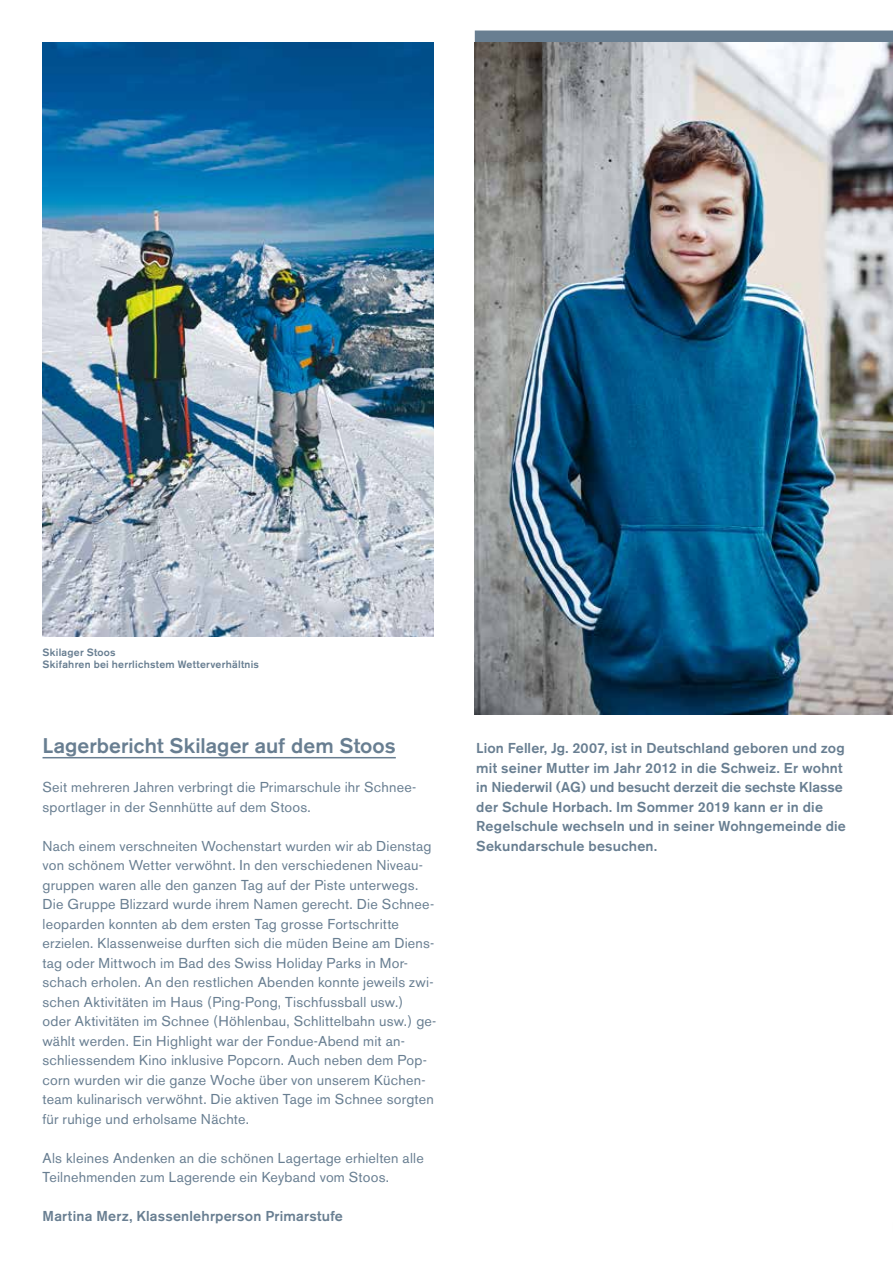
<style>
.page{position:relative;width:893px;height:1263px;background:#fff}
.page>*{position:absolute;margin:0;border:0;box-sizing:border-box;transform-origin:0 0}
.t1{font:500 21px "Akzidenz Grotesk BE";letter-spacing:.005em;color:#687e91}
.t2{font:14.25px/19.5px "Akzidenz Grotesk BE";letter-spacing:.015em;color:#687e91}
.t3{font:500 14.25px/19.5px "Akzidenz Grotesk BE";letter-spacing:.015em;color:#687e91}
.t4{font:500 10.5px/12.6px "Akzidenz Grotesk BE";letter-spacing:.025em;color:#687e91}
</style>
<div class="page">
<hr style="left:43px;top:757px;width:353px;height:1px;background:#687e91">
<div style="left:475px;top:31px;width:418px;height:12px;background:#687e91"></div>
<img style="left:475px;top:43px;width:418px;height:671px">
<img style="left:43px;top:43px;width:391px;height:593px">
<p class="t4" style="left:43px;top:646px;width:218px">Skilager Stoos<br>Skifahren bei herrlichstem Wetterverhältnis</p>
<h1 class="t1" style="left:43px;top:733px;width:355px">Lagerbericht Skilager auf dem Stoos</h1>
<p class="t2" style="left:43px;top:777px;width:375px">Seit mehreren Jahren verbringt die Primarschule ihr Schnee&shy;sportlager in der Sennhütte auf dem Stoos.</p>
<p class="t2" style="left:43px;top:836px;width:395px">Nach einem verschneiten Wochenstart wurden wir ab Dienstag von schönem Wetter verwöhnt. In den verschiedenen Niveau&shy;gruppen waren alle den ganzen Tag auf der Piste unterwegs.<br>Die Gruppe Blizzard wurde ihrem Namen gerecht. Die Schnee&shy;leoparden konnten ab dem ersten Tag grosse Fortschritte erzielen. Klassenweise durften sich die müden Beine am Diens&shy;tag oder Mittwoch im Bad des Swiss Holiday Parks in Mor&shy;schach erholen. An den restlichen Abenden konnte jeweils zwi&shy;schen Aktivitäten im Haus (Ping-Pong, Tischfussball usw.)<br>oder Aktivitäten im Schnee (Höhlenbau, Schlittelbahn usw.) ge&shy;wählt werden. Ein Highlight war der Fondue-Abend mit an&shy;schliessendem Kino inklusive Popcorn. Auch neben dem Pop&shy;corn wurden wir die ganze Woche über von unserem Küchen&shy;team kulinarisch verwöhnt. Die aktiven Tage im Schnee sorgten für ruhige und erholsame Nächte.</p>
<p class="t2" style="left:43px;top:1148px;width:383px">Als kleines Andenken an die schönen Lagertage erhielten alle<br>Teilnehmenden zum Lagerende ein Keyband vom Stoos.</p>
<p class="t3" style="left:43px;top:1206px;width:302px">Martina Merz, Klassenlehrperson Primarstufe</p>
<p class="t3" style="left:476px;top:738px;width:371px">Lion Feller, Jg. 2007, ist in Deutschland geboren und zog mit seiner Mutter im Jahr 2012 in die Schweiz. Er wohnt in Niederwil (AG) und besucht derzeit die sechste Klasse der Schule Horbach. Im Sommer 2019 kann er in die Regelschule wechseln und in seiner Wohngemeinde die Sekundarschule besuchen.</p>
</div>
